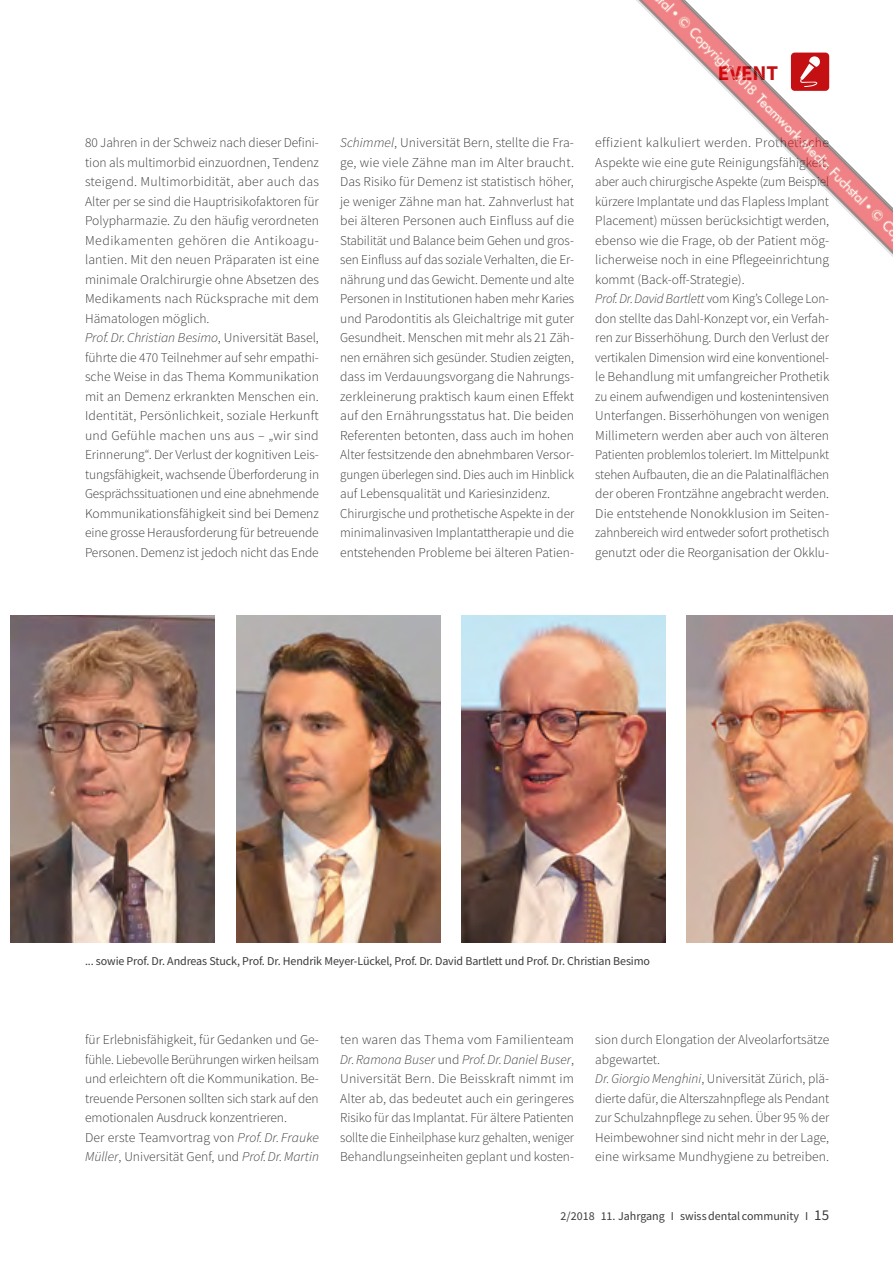
<style>
.page{position:relative;width:893px;height:1263px;background:#fff}
.page>*{position:absolute;margin:0;border:0;box-sizing:border-box;transform-origin:0 0}
.t1{font:700 21px "Source Sans Pro";color:#c41012}
.t2{font:300 13.5px/19.5px "Source Sans Pro";color:#3b3b3a}
.t3{font:12px "Source Sans Pro";letter-spacing:-.01em;color:#3b3b3a}
.s1{font-style:italic}
.s2{font-size:15px}
</style>
<div class="page">
<img style="left:461px;top:615px;width:204px;height:327px">
<img style="left:687px;top:615px;width:206px;height:327px">
<img style="left:236px;top:615px;width:204px;height:327px">
<img style="left:11px;top:615px;width:204px;height:327px">
<img style="left:636px;top:0;width:257px;height:257px">
<h1 class="t1" style="left:718px;top:58px;width:62px">EVENT</h1>
<p class="t2" style="left:85px;top:133px;width:236px">80 Jahren in der Schweiz nach dieser Defini&shy;tion als multimorbid einzuordnen, Tendenz steigend. Multimorbidität, aber auch das Alter per se sind die Hauptrisikofaktoren für Polypharmazie. Zu den häufig verordneten Medikamenten gehören die Antikoagu&shy;lantien. Mit den neuen Präparaten ist eine minimale Oralchirurgie ohne Absetzen des Medikaments nach Rücksprache mit dem Hämatologen möglich.<br><span class="s1">Prof.Dr.Christian Besimo</span>, Universität Basel, führte die 470 Teilnehmer auf sehr empathi&shy;sche Weise in das Thema Kommunikation mit an Demenz erkrankten Menschen ein.<br>Identität, Persönlichkeit, soziale Herkunft und Gefühle machen uns aus – „wir sind Erinnerung“. Der Verlust der kognitiven Leis&shy;tungsfähigkeit, wachsende Überforderung in Gesprächssituationen und eine abnehmende Kommunikationsfähigkeit sind bei Demenz eine grosse Herausforderung für betreuende Personen. Demenz ist jedoch nicht das Ende</p>
<p class="t2" style="left:340px;top:133px;width:235px"><span class="s1">Schimmel</span>, Universität Bern, stellte die Fra&shy;ge, wie viele Zähne man im Alter braucht.<br>Das Risiko für Demenz ist statistisch höher, je weniger Zähne man hat. Zahnverlust hat bei älteren Personen auch Einfluss auf die Stabilität und Balance beim Gehen und gros&shy;sen Einfluss auf das soziale Verhalten, die Er&shy;nährung und das Gewicht. Demente und alte Personen in Institutionen haben mehr Karies und Parodontitis als Gleichaltrige mit guter Gesundheit. Menschen mit mehr als 21 Zäh&shy;nen ernähren sich gesünder. Studien zeigten, dass im Verdauungsvorgang die Nahrungs&shy;zerkleinerung praktisch kaum einen Effekt auf den Ernährungsstatus hat. Die beiden Referenten betonten, dass auch im hohen Alter festsitzende den abnehmbaren Versor&shy;gungen überlegen sind. Dies auch im Hinblick auf Lebensqualität und Kariesinzidenz.<br>Chirurgische und prothetische Aspekte in der minimalinvasiven Implantattherapie und die entstehenden Probleme bei älteren Patien-</p>
<p class="t2" style="left:595px;top:133px;width:235px">effizient kalkuliert werden. Prothetische Aspekte wie eine gute Reinigungsfähigkeit, aber auch chirurgische Aspekte (zum Beispiel kürzere Implantate und das Flapless Implant Placement) müssen berücksichtigt werden, ebenso wie die Frage, ob der Patient mög&shy;licherweise noch in eine Pflegeeinrichtung kommt (Back-off-Strategie).<br><span class="s1">Prof.Dr.David Bartlett</span> vom King’s College Lon&shy;don stellte das Dahl-Konzept vor, ein Verfah&shy;ren zur Bisserhöhung. Durch den Verlust der vertikalen Dimension wird eine konventionel&shy;le Behandlung mit umfangreicher Prothetik zu einem aufwendigen und kostenintensiven Unterfangen. Bisserhöhungen von wenigen Millimetern werden aber auch von älteren Patienten problemlos toleriert. Im Mittelpunkt stehen Aufbauten, die an die Palatinalflächen der oberen Frontzähne angebracht werden.<br>Die entstehende Nonokklusion im Seiten&shy;zahnbereich wird entweder sofort prothetisch genutzt oder die Reorganisation der Okklu-</p>
<p class="t3" style="left:85px;top:954px;width:567px">... sowie Prof. Dr. Andreas Stuck, Prof. Dr. Hendrik Meyer-Lückel, Prof. Dr. David Bartlett und Prof. Dr. Christian Besimo</p>
<p class="t2" style="left:85px;top:1030px;width:235px">für Erlebnisfähigkeit, für Gedanken und Ge&shy;fühle. Liebevolle Berührungen wirken heilsam und erleichtern oft die Kommunikation. Be&shy;treuende Personen sollten sich stark auf den emotionalen Ausdruck konzentrieren.<br>Der erste Teamvortrag von <span class="s1">Prof.Dr. Frauke Müller</span>, Universität Genf, und <span class="s1">Prof.Dr.Martin</span></p>
<p class="t2" style="left:340px;top:1030px;width:235px;text-align:justify">ten waren das Thema vom Familienteam <span class="s1">Dr.Ramona Buser</span> und <span class="s1">Prof.Dr.Daniel Buser</span>, Universität Bern. Die Beisskraft nimmt im Alter ab, das bedeutet auch ein geringeres Risiko für das Implantat. Für ältere Patienten sollte die Einheilphase kurz gehalten, weniger Behandlungseinheiten geplant und kosten-</p>
<p class="t2" style="left:595px;top:1030px;width:235px">sion durch Elongation der Alveolarfortsätze abgewartet.<br><span class="s1">Dr.Giorgio Menghini</span>, Universität Zürich, plä&shy;dierte dafür, die Alterszahnpflege als Pendant zur Schulzahnpflege zu sehen. Über 95 % der Heimbewohner sind nicht mehr in der Lage, eine wirksame Mundhygiene zu betreiben.</p>
<p class="t3" style="left:561px;top:1209px;width:270px">2/2018 11. Jahrgang I swissdental community I <span class="s2">15</span></p>
</div>
